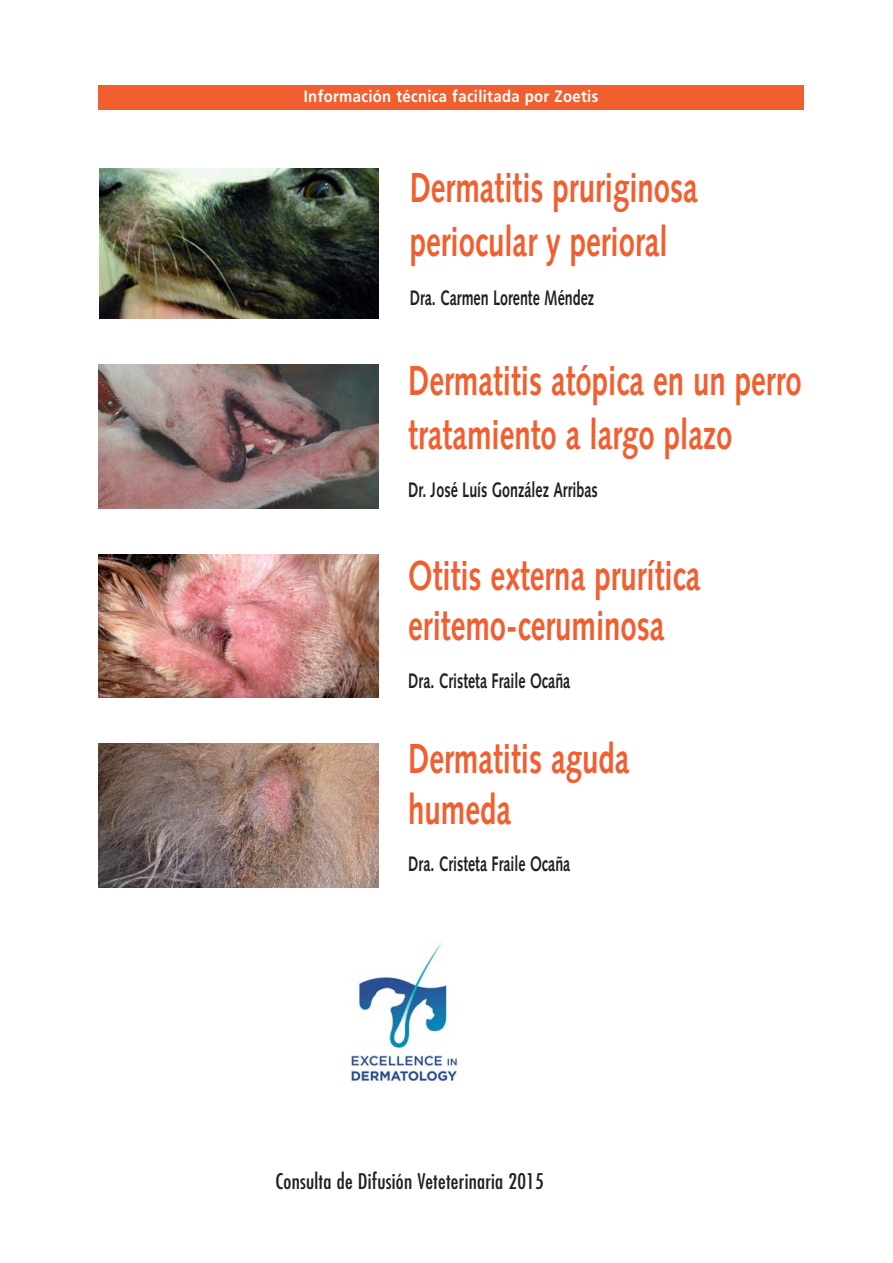
<style>
.page{position:relative;width:893px;height:1263px;background:#fff}
.page>*{position:absolute;margin:0;border:0;box-sizing:border-box;transform-origin:0 0}
.t1{font:700 42px/50.4px "Syntax";color:#f15f30;scale:.7 1}
.t2{font:700 21px "Syntax";color:#231f20;scale:.68 1}
.t3{font:condensed 21px "Futura";letter-spacing:.01em;color:#231f20}
.t4{font:700 16.5px "Frutiger";letter-spacing:.02em;color:#fff;scale:.9 1}
</style>
<div class="page">
<img style="left:99px;top:168px;width:279px;height:151px">
<img style="left:350px;top:943px;width:109px;height:142px">
<img style="left:98px;top:365px;width:280px;height:144px">
<img style="left:98px;top:554px;width:280px;height:144px">
<img style="left:98px;top:743px;width:280px;height:145px">
<div style="left:98px;top:85px;width:706px;height:25px;background:#f15f30"></div>
<p class="t4" style="left:304px;top:89px;width:329px">Información técnica facilitada por Zoetis</p>
<p class="t1" style="left:410px;top:164px;width:413px;line-height:53.8px">Dermatitis pruriginosa periocular y perioral</p>
<p class="t2" style="left:410px;top:290px;width:273px">Dra. Carmen Lorente Méndez</p>
<p class="t1" style="left:408px;top:357px;width:564px;line-height:54.6px">Dermatitis atópica en un perro tratamiento a largo plazo</p>
<p class="t2" style="left:408px;top:481px;width:280px">Dr. José Luís González Arribas</p>
<p class="t1" style="left:408px;top:554px;width:419px">Otitis externa prurítica eritemo-ceruminosa</p>
<p class="t2" style="left:408px;top:672px;width:240px">Dra. Cristeta Fraile Ocaña</p>
<p class="t1" style="left:408px;top:737px;width:318px">Dermatitis aguda humeda</p>
<p class="t2" style="left:408px;top:855px;width:240px">Dra. Cristeta Fraile Ocaña</p>
<p class="t3" style="left:276px;top:1171px;width:270px">Consulta de Difusión Veteterinaria 2015</p>
</div>
